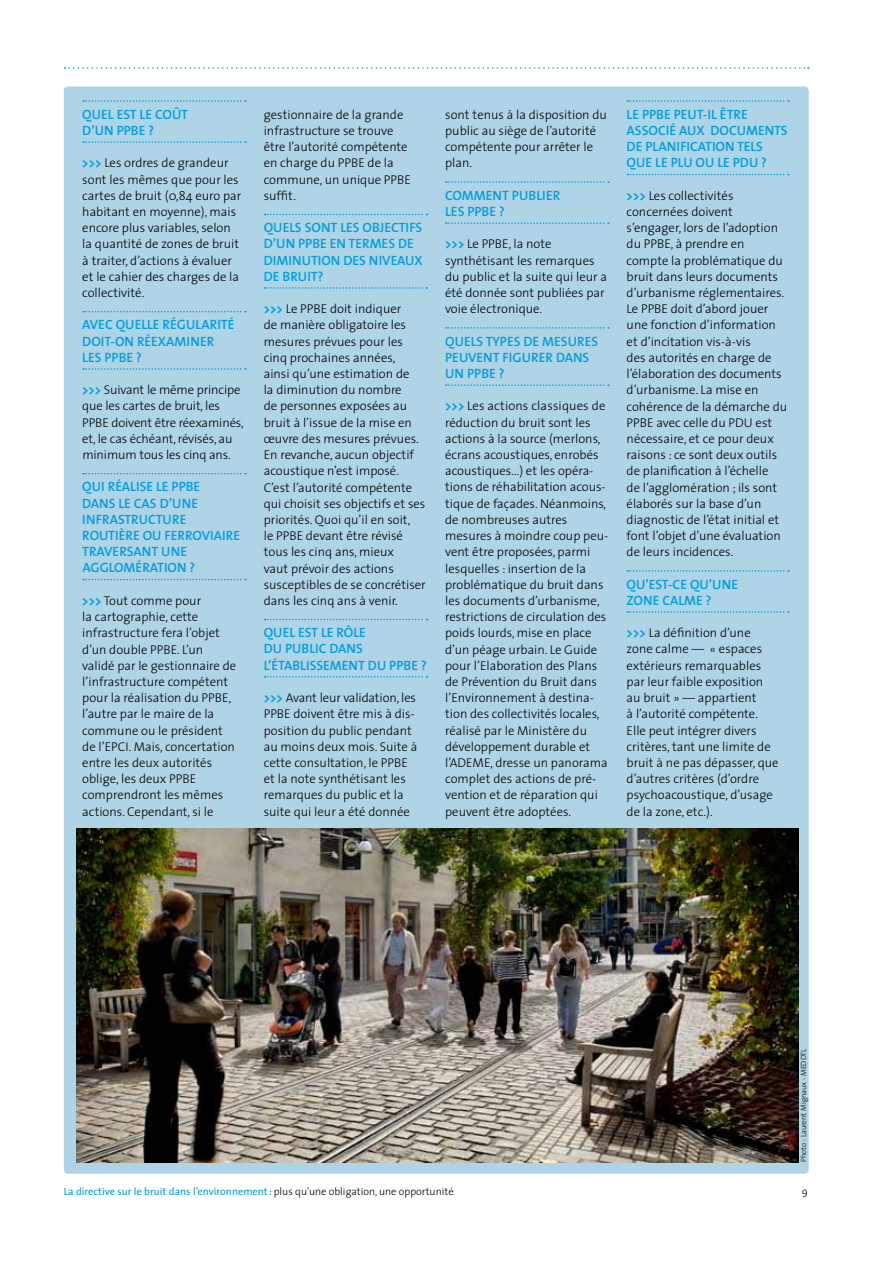
<style>
.page{position:relative;width:893px;height:1263px;background:#fff}
.page>*{position:absolute;margin:0;border:0;box-sizing:border-box;transform-origin:0 0}
.t1{font:600 13.5px/16.2px "The Sans";color:#009ee0}
.t2{font:300 12.75px/16.2px "The Sans";color:#000}
.t3{font:10.5px "The Sans";color:#009ee0}
.t4{font:300 10.5px "The Sans";color:#000}
.t5{font:300 7.5px "The Sans";color:#000}
.s1{font-weight:700;color:#009ee0}
.s2{font-weight:300;color:#000}
</style>
<div class="page">
<svg style="left:65px;top:67px;width:744px;height:2px"></svg>
<div style="left:64px;top:86px;width:745px;height:1088px;background:#afd4e6;border-radius:4px"></div>
<svg style="left:83px;top:100px;width:163px;height:2px"></svg>
<svg style="left:83px;top:141px;width:163px;height:2px"></svg>
<svg style="left:83px;top:311px;width:163px;height:1px"></svg>
<svg style="left:83px;top:368px;width:163px;height:2px"></svg>
<svg style="left:83px;top:473px;width:163px;height:1px"></svg>
<svg style="left:83px;top:579px;width:163px;height:1px"></svg>
<svg style="left:264px;top:214px;width:164px;height:1px"></svg>
<svg style="left:264px;top:287px;width:164px;height:2px"></svg>
<svg style="left:264px;top:619px;width:164px;height:1px"></svg>
<svg style="left:264px;top:676px;width:164px;height:1px"></svg>
<svg style="left:446px;top:181px;width:163px;height:2px"></svg>
<svg style="left:446px;top:222px;width:163px;height:2px"></svg>
<svg style="left:446px;top:327px;width:163px;height:2px"></svg>
<svg style="left:446px;top:384px;width:163px;height:2px"></svg>
<svg style="left:627px;top:100px;width:162px;height:2px"></svg>
<svg style="left:627px;top:174px;width:162px;height:1px"></svg>
<svg style="left:627px;top:570px;width:162px;height:2px"></svg>
<svg style="left:627px;top:611px;width:162px;height:2px"></svg>
<img style="left:77px;top:828px;width:721px;height:334px">
<p class="t1" style="left:82px;top:106px;width:107px">QUEL EST LE COÛT<br>D’UN PPBE ?</p>
<p class="t2" style="left:82px;top:155px;width:161px"><span class="s1">&gt;&gt;&gt;</span> Les ordres de grandeur sont les mêmes que pour les cartes de bruit (0,84 euro par habitant en moyenne), mais encore plus variables, selon la quantité de zones de bruit à traiter, d’actions à évaluer et le cahier des charges de la collectivité.</p>
<p class="t1" style="left:82px;top:316px;width:154px">AVEC QUELLE RÉGULARITÉ<br>DOIT-ON RÉEXAMINER<br>LES PPBE ?</p>
<p class="t2" style="left:82px;top:381px;width:163px"><span class="s1">&gt;&gt;&gt;</span> Suivant le même principe que les cartes de bruit, les<br>PPBE doivent être réexaminés, et, le cas échéant, révisés, au minimum tous les cinq ans.</p>
<p class="t1" style="left:82px;top:478px;width:159px">QUI RÉALISE LE PPBE<br>DANS LE CAS D’UNE<br>INFRASTRUCTURE<br>ROUTIÈRE OU FERROVIAIRE<br>TRAVERSANT UNE<br>AGGLOMÉRATION ?</p>
<p class="t2" style="left:82px;top:592px;width:155px"><span class="s1">&gt;&gt;&gt;</span> Tout comme pour<br>la cartographie, cette infrastructure fera l’objet d’un double PPBE. L’un validé par le gestionnaire de l’infrastructure compétent pour la réalisation du PPBE, l’autre par le maire de la commune ou le président de l’EPCI. Mais, concertation entre les deux autorités oblige, les deux PPBE comprendront les mêmes actions. Cependant, si le</p>
<p class="t2" style="left:264px;top:106px;width:149px">gestionnaire de la grande infrastructure se trouve être l’autorité compétente en charge du PPBE de la commune, un unique PPBE suffit.</p>
<p class="t1" style="left:264px;top:219px;width:160px">QUELS SONT LES OBJECTIFS<br>D’UN PPBE EN TERMES DE<br>DIMINUTION DES NIVEAUX<br>DE BRUIT?</p>
<p class="t2" style="left:264px;top:300px;width:164px"><span class="s1">&gt;&gt;&gt;</span> Le PPBE doit indiquer<br>de manière obligatoire les mesures prévues pour les cinq prochaines années,<br>ainsi qu’une estimation de<br>la diminution du nombre<br>de personnes exposées au bruit à l’issue de la mise en œuvre des mesures prévues.<br>En revanche, aucun objectif acoustique n’est imposé.<br>C’est l’autorité compétente qui choisit ses objectifs et ses priorités. Quoi qu’il en soit,<br>le PPBE devant être révisé tous les cinq ans, mieux<br>vaut prévoir des actions susceptibles de se concrétiser dans les cinq ans à venir.</p>
<p class="t1" style="left:264px;top:624px;width:165px">QUEL EST LE RÔLE<br>DU PUBLIC DANS<br>L’ÉTABLISSEMENT DU PPBE ?</p>
<p class="t2" style="left:264px;top:689px;width:155px"><span class="s1">&gt;&gt;&gt;</span> Avant leur validation, les<br>PPBE doivent être mis à dis&shy;position du public pendant au moins deux mois. Suite à cette consultation, le PPBE et la note synthétisant les remarques du public et la suite qui leur a été donnée</p>
<p class="t2" style="left:445px;top:106px;width:163px">sont tenus à la disposition du public au siège de l’autorité compétente pour arrêter le plan.</p>
<p class="t1" style="left:445px;top:187px;width:117px">COMMENT PUBLIER<br>LES PPBE ?</p>
<p class="t2" style="left:445px;top:236px;width:164px"><span class="s1">&gt;&gt;&gt;</span> Le PPBE, la note synthétisant les remarques du public et la suite qui leur a été donnée sont publiées par voie électronique.</p>
<p class="t1" style="left:445px;top:333px;width:155px">QUELS TYPES DE MESURES<br>PEUVENT FIGURER DANS<br>UN PPBE ?</p>
<p class="t2" style="left:445px;top:398px;width:165px"><span class="s1">&gt;&gt;&gt;</span> Les actions classiques de réduction du bruit sont les actions à la source (merlons, écrans acoustiques, enrobés acoustiques…) et les opéra&shy;tions de réhabilitation acous&shy;tique de façades. Néanmoins, de nombreuses autres mesures à moindre coup peu&shy;vent être proposées, parmi lesquelles : insertion de la problématique du bruit dans les documents d’urbanisme, restrictions de circulation des poids lourds, mise en place d’un péage urbain. Le Guide pour l’Elaboration des Plans de Prévention du Bruit dans l’Environnement à destina&shy;tion des collectivités locales, réalisé par le Ministère du développement durable et l’ADEME, dresse un panorama complet des actions de pré&shy;vention et de réparation qui peuvent être adoptées.</p>
<p class="t1" style="left:627px;top:106px;width:163px">LE PPBE PEUT-IL ÊTRE<br>ASSOC IÉ AUX DOCUMENTS<br>DE PLANIFICATION TELS<br>QUE LE PLU OU LE PDU ?</p>
<p class="t2" style="left:627px;top:187px;width:162px"><span class="s1">&gt;&gt;&gt;</span> Les collectivités concernées doivent s’engager, lors de l’adoption du PPBE, à prendre en compte la problématique du bruit dans leurs documents d’urbanisme réglementaires.<br>Le PPBE doit d’abord jouer une fonction d’information et d’incitation vis-à-vis<br>des autorités en charge de l’élaboration des documents d’urbanisme. La mise en cohérence de la démarche du<br>PPBE avec celle du PDU est nécessaire, et ce pour deux raisons : ce sont deux outils de planification à l’échelle<br>de l’agglomération ; ils sont élaborés sur la base d’un diagnostic de l’état initial et font l’objet d’une évaluation de leurs incidences.</p>
<p class="t1" style="left:627px;top:576px;width:113px">QU’EST-CE QU’UNE<br>ZONE CALME ?</p>
<p class="t2" style="left:627px;top:624px;width:153px"><span class="s1">&gt;&gt;&gt;</span> La définition d’une zone calme — « espaces extérieurs remarquables par leur faible exposition au bruit » — appartient<br>à l’autorité compétente.<br>Elle peut intégrer divers critères, tant une limite de bruit à ne pas dépasser, que d’autres critères (d’ordre psychoacoustique, d’usage de la zone, etc.).</p>
<p class="t5" style="left:797px;top:1162px;width:115px;rotate:-90deg">Photo : Laurent Mignaux - MEDDTL</p>
<p class="t3" style="left:64px;top:1183px;width:391px">La directive sur le bruit dans l’environnement: <span class="s2">plus qu’une obligation, une opportunité</span></p>
<p class="t4" style="left:802px;top:1183px;width:8px">9</p>
</div>
